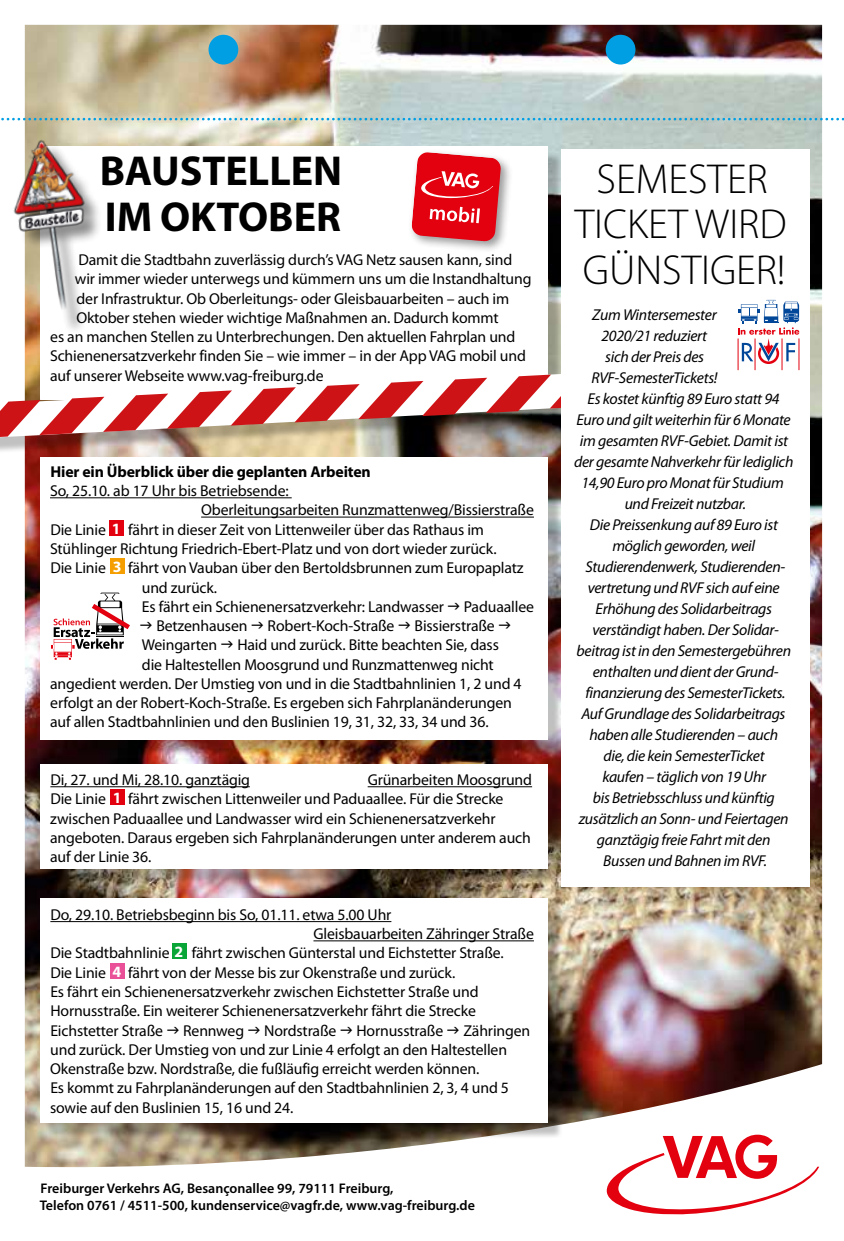
<style>
.page{position:relative;width:844px;height:1241px;background:#fff}
.page>*{position:absolute;margin:0;border:0;box-sizing:border-box;transform-origin:0 0}
.t1{font:300 42px/45.5px "Myriad Pro";color:#000;text-align:center}
.t2{font:700 42px/45.5px "Myriad Pro";color:#000}
.t3{font:15.75px/19.2px "Myriad Pro";letter-spacing:-.01em;color:#000}
.t4{font:italic 15.75px "Myriad Pro";letter-spacing:-.02em;color:#000}
.t5{font:700 15.75px "Myriad Pro";letter-spacing:-.01em;color:#000}
.t6{font:600 14px/16.8px "Myriad Pro";color:#000}
.s1{font-weight:700;color:#fff}
</style>
<div class="page">
<img style="left:25px;top:25px;width:796px;height:1008px">
<img style="left:24px;top:1033px;width:799px;height:182px">
<svg style="left:606px;top:1134px;width:213px;height:80px"></svg>
<div style="left:40px;top:146px;width:507px;height:253px;background:#fff"></div>
<div style="left:0;top:369px;width:760px;height:87px;background:#000;opacity:.25"></div>
<div style="left:45px;top:461px;width:518px;height:294px;background:#000;opacity:.25"></div>
<div style="left:40px;top:456px;width:507px;height:283px;background:#fff"></div>
<div style="left:45px;top:769px;width:518px;height:115px;background:#000;opacity:.25"></div>
<div style="left:40px;top:764px;width:507px;height:104px;background:#fff"></div>
<div style="left:45px;top:903px;width:518px;height:235px;background:#000;opacity:.25"></div>
<div style="left:40px;top:898px;width:507px;height:224px;background:#fff"></div>
<div style="left:561px;top:149px;width:248px;height:736px;background:#fff"></div>
<hr style="left:50px;top:497px;width:241px;height:1px;background:#000">
<hr style="left:201px;top:516px;width:333px;height:1px;background:#000">
<hr style="left:50px;top:786px;width:200px;height:1px;background:#000">
<hr style="left:367px;top:786px;width:165px;height:1px;background:#000">
<hr style="left:50px;top:921px;width:341px;height:1px;background:#000">
<hr style="left:313px;top:940px;width:221px;height:1px;background:#000">
<img style="left:13px;top:122px;width:93px;height:178px">
<div style="left:408px;top:149px;width:104px;height:104px;background:#000;opacity:.4"></div>
<svg style="left:411px;top:152px;width:90px;height:90px;background:#e43743"></svg>
<div style="left:109px;top:520px;width:15px;height:16px;background:#e3000f"></div>
<div style="left:110px;top:558px;width:15px;height:16px;background:#f59e00"></div>
<div style="left:110px;top:789px;width:15px;height:16px;background:#e3000f"></div>
<div style="left:172px;top:943px;width:15px;height:15px;background:#0aa537"></div>
<div style="left:110px;top:963px;width:15px;height:15px;background:#ea5097"></div>
<svg style="left:0;top:300px;width:799px;height:138px"></svg>
<svg style="left:51px;top:592px;width:79px;height:68px"></svg>
<div style="left:208px;top:35px;width:30px;height:29px;background:#009ee3;border-radius:50%"></div>
<div style="left:605px;top:35px;width:30px;height:29px;background:#009ee3;border-radius:50%"></div>
<svg style="left:1px;top:118px;width:843px;height:2px;background:#75bcd4"></svg>
<h1 class="t2" style="left:100px;top:147px;width:244px">BAUSTELLEN<br>IM OKTOBER</h1>
<p class="t3" style="left:78px;top:250px;width:435px">Damit die Stadtbahn zuverlässig durch’s VAG Netz sausen kann, sind</p>
<p class="t3" style="left:75px;top:269px;width:458px">wir immer wieder unterwegs und kümmern uns um die Instandhaltung</p>
<p class="t3" style="left:77px;top:288px;width:434px">der Infrastruktur. Ob Oberleitungs- oder Gleisbauarbeiten – auch im</p>
<p class="t3" style="left:76px;top:307px;width:424px">Oktober stehen wieder wichtige Maßnahmen an. Dadurch kommt</p>
<p class="t3" style="left:50px;top:327px;width:466px">es an manchen Stellen zu Unterbrechungen. Den aktuellen Fahrplan und</p>
<p class="t3" style="left:50px;top:346px;width:477px">Schienenersatzverkehr finden Sie – wie immer – in der App VAG mobil und</p>
<p class="t3" style="left:50px;top:365px;width:275px">auf unserer Webseite www.vag-freiburg.de</p>
<p class="t5" style="left:50px;top:461px;width:322px">Hier ein Überblick über die geplanten Arbeiten</p>
<p class="t3" style="left:50px;top:481px;width:240px">So, 25.10. ab 17 Uhr bis Betriebsende:</p>
<p class="t3" style="left:201px;top:500px;width:334px">Oberleitungsarbeiten Runzmattenweg/Bissierstraße</p>
<p class="t3" style="left:50px;top:519px;width:72px">Die Linie <span class="s1">1</span></p>
<p class="t3" style="left:128px;top:519px;width:357px">fährt in dieser Zeit von Littenweiler über das Rathaus im</p>
<p class="t3" style="left:50px;top:538px;width:448px">Stühlinger Richtung Friedrich-Ebert-Platz und von dort wieder zurück.</p>
<p class="t3" style="left:50px;top:558px;width:474px">Die Linie <span class="s1">3</span> fährt von Vauban über den Bertoldsbrunnen zum Europaplatz</p>
<p class="t3" style="left:142px;top:577px;width:77px">und zurück.</p>
<p class="t3" style="left:142px;top:596px;width:303px">Es fährt ein Schienenersatzverkehr: Landwasser</p>
<p class="t3" style="left:463px;top:596px;width:72px">Paduaallee</p>
<p class="t3" style="left:156px;top:615px;width:93px">Betzenhausen</p>
<p class="t3" style="left:267px;top:615px;width:128px">Robert-Koch-Straße</p>
<p class="t3" style="left:414px;top:615px;width:82px">Bissierstraße</p>
<p class="t3" style="left:142px;top:635px;width:77px">Weingarten</p>
<p class="t3" style="left:237px;top:635px;width:263px">Haid und zurück. Bitte beachten Sie, dass</p>
<p class="t3" style="left:142px;top:654px;width:353px">die Haltestellen Moosgrund und Runzmattenweg nicht</p>
<p class="t3" style="left:50px;top:673px;width:473px">angedient werden. Der Umstieg von und in die Stadtbahnlinien 1, 2 und 4</p>
<p class="t3" style="left:50px;top:692px;width:463px">erfolgt an der Robert-Koch-Straße. Es ergeben sich Fahrplanänderungen</p>
<p class="t3" style="left:50px;top:712px;width:440px">auf allen Stadtbahnlinien und den Buslinien 19, 31, 32, 33, 34 und 36.</p>
<p class="t3" style="left:50px;top:769px;width:483px;text-indent:317px">Grünarbeiten Moosgrund Die Linie <span class="s1">1</span> fährt zwischen Littenweiler und Paduaallee. Für die Strecke zwischen Paduaallee und Landwasser wird ein Schienenersatzverkehr angeboten. Daraus ergeben sich Fahrplanänderungen unter anderem auch auf der Linie 36.</p>
<p class="t3" style="left:50px;top:769px;width:201px">Di, 27. und Mi, 28.10. ganztägig</p>
<p class="t3" style="left:50px;top:904px;width:342px">Do, 29.10. Betriebsbeginn bis So, 01.11. etwa 5.00 Uhr</p>
<p class="t3" style="left:313px;top:923px;width:222px">Gleisbauarbeiten Zähringer Straße</p>
<p class="t3" style="left:50px;top:943px;width:134px">Die Stadtbahnlinie <span class="s1">2</span></p>
<p class="t3" style="left:50px;top:943px;width:454px;text-indent:141px">fährt zwischen Günterstal und Eichstetter Straße.<br>Die Linie <span class="s1">4</span> fährt von der Messe bis zur Okenstraße und zurück.<br>Es fährt ein Schienenersatzverkehr zwischen Eichstetter Straße und Hornusstraße. Ein weiterer Schienenersatzverkehr fährt die Strecke Eichstetter Straße</p>
<p class="t3" style="left:183px;top:1020px;width:62px">Rennweg</p>
<p class="t3" style="left:264px;top:1020px;width:74px">Nordstraße</p>
<p class="t3" style="left:356px;top:1020px;width:88px">Hornusstraße</p>
<p class="t3" style="left:50px;top:1020px;width:481px;text-indent:413px">Zähringen und zurück. Der Umstieg von und zur Linie 4 erfolgt an den Haltestellen Okenstraße bzw. Nordstraße, die fußläufig erreicht werden können.<br>Es kommt zu Fahrplanänderungen auf den Stadtbahnlinien 2, 3, 4 und 5 sowie auf den Buslinien 15, 16 und 24.</p>
<p class="t6" style="left:40px;top:1179px;width:436px">Freiburger Verkehrs AG, Besançonallee 99, 79111 Freiburg,<br>Telefon 0761 / 4511-500, kundenservice@vagfr.de, www.vag-freiburg.de</p>
<h1 class="t1" style="left:574px;top:156px;width:213px">SEMESTER<br>TICKET WIRD<br>GÜNSTIGER!</h1>
<p class="t4" style="left:592px;top:305px;width:126px">Zum Wintersemester</p>
<p class="t4" style="left:601px;top:326px;width:107px">2020/21 reduziert</p>
<p class="t4" style="left:605px;top:347px;width:100px">sich der Preis des</p>
<p class="t4" style="left:591px;top:368px;width:128px">RVF-SemesterTickets!</p>
<p class="t4" style="left:587px;top:389px;width:193px">Es kostet künftig 89 Euro statt 94</p>
<p class="t4" style="left:576px;top:410px;width:216px">Euro und gilt weiterhin für 6 Monate</p>
<p class="t4" style="left:579px;top:431px;width:210px">im gesamten RVF-Gebiet. Damit ist</p>
<p class="t4" style="left:574px;top:452px;width:221px">der gesamte Nahverkehr für lediglich</p>
<p class="t4" style="left:581px;top:473px;width:204px">14,90 Euro pro Monat für Studium</p>
<p class="t4" style="left:624px;top:494px;width:123px">und Freizeit nutzbar.</p>
<p class="t4" style="left:589px;top:515px;width:190px">Die Preissenkung auf 89 Euro ist</p>
<p class="t4" style="left:612px;top:536px;width:144px">möglich geworden, weil</p>
<p class="t4" style="left:585px;top:557px;width:201px">Studierendenwerk, Studierenden-</p>
<p class="t4" style="left:587px;top:578px;width:193px">vertretung und RVF sich auf eine</p>
<p class="t4" style="left:595px;top:599px;width:178px">Erhöhung des Solidarbeitrags</p>
<p class="t4" style="left:592px;top:620px;width:188px">verständigt haben. Der Solidar-</p>
<p class="t4" style="left:576px;top:641px;width:216px">beitrag ist in den Semestergebühren</p>
<p class="t4" style="left:592px;top:662px;width:187px">enthalten und dient der Grund-</p>
<p class="t4" style="left:585px;top:682px;width:201px">finanzierung des SemesterTickets.</p>
<p class="t4" style="left:581px;top:703px;width:205px">Auf Grundlage des Solidarbeitrags</p>
<p class="t4" style="left:589px;top:724px;width:190px">haben alle Studierenden – auch</p>
<p class="t4" style="left:603px;top:745px;width:163px">die, die kein SemesterTicket</p>
<p class="t4" style="left:602px;top:766px;width:165px">kaufen – täglich von 19 Uhr</p>
<p class="t4" style="left:592px;top:787px;width:183px">bis Betriebsschluss und künftig</p>
<p class="t4" style="left:578px;top:808px;width:211px">zusätzlich an Sonn- und Feiertagen</p>
<p class="t4" style="left:596px;top:829px;width:175px">ganztägig freie Fahrt mit den</p>
<p class="t4" style="left:603px;top:850px;width:165px">Bussen und Bahnen im RVF.</p>
</div>
